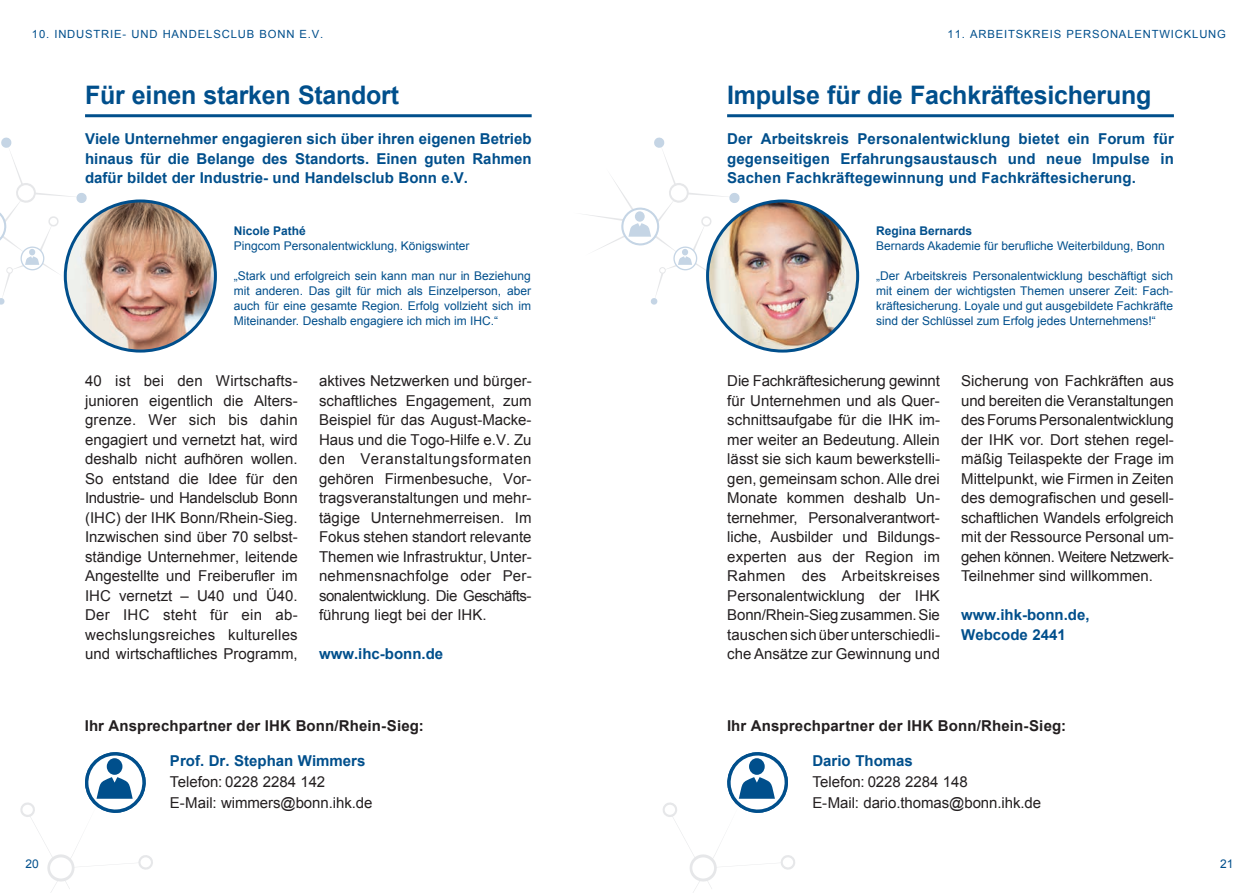
<style>
.page{position:relative;width:1259px;height:893px;background:#fff}
.page>*{position:absolute;margin:0;border:0;box-sizing:border-box;transform-origin:0 0}
.t1{font:700 25.5px "Arial";letter-spacing:-.01em;color:#004f8c}
.t2{font:15px/19.5px "Arial";color:#231f20;text-align:justify}
.t3{font:700 15px/19.5px "Arial";color:#004f8c;text-align:justify}
.t4{font:700 15px "Arial";letter-spacing:.01em;color:#231f20}
.t5{font:12px/15px "Arial";color:#004f8c;text-align:justify}
.t6{font:700 12px "Arial";color:#004f8c}
.t7{font:11.25px "Arial";letter-spacing:.075em;color:#004f8c}
</style>
<div class="page">
<svg style="left:20px;top:752px;width:133px;height:141px"></svg>
<svg style="left:663px;top:752px;width:132px;height:141px"></svg>
<svg style="left:584px;top:137px;width:156px;height:168px"></svg>
<hr style="left:85px;top:114px;width:446px;height:3px;background:#004f8c">
<svg style="left:0;top:137px;width:87px;height:168px"></svg>
<img style="left:65px;top:201px;width:150px;height:150px;border-radius:75px">
<div style="left:64px;top:199px;width:153px;height:154px;border:3px solid #004f8c;border-radius:50%"></div>
<hr style="left:727px;top:114px;width:447px;height:3px;background:#004f8c">
<img style="left:707px;top:201px;width:150px;height:150px;border-radius:75px">
<div style="left:706px;top:199px;width:153px;height:154px;border:3px solid #004f8c;border-radius:50%"></div>
<p class="t7" style="left:32px;top:27px;width:293px">10. INDUSTRIE- UND HANDELSCLUB BONN E.V.</p>
<h1 class="t1" style="left:85px;top:78px;width:315px">Für einen starken Standort</h1>
<p class="t3" style="left:85px;top:130px;width:448px">Viele Unternehmer engagieren sich über ihren eigenen Betrieb hinaus für die Belange des Standorts. Einen guten Rahmen dafür bildet der Industrie- und Handelsclub Bonn e.V.</p>
<p class="t6" style="left:234px;top:223px;width:74px">Nicole Pathé</p>
<p class="t5" style="left:234px;top:239px;width:237px">Pingcom Personalentwicklung, Königswinter</p>
<p class="t5" style="left:234px;top:269px;width:298px">„Stark und erfolgreich sein kann man nur in Beziehung mit anderen. Das gilt für mich als Einzelperson, aber auch für eine gesamte Region. Erfolg vollzieht sich im Miteinander. Deshalb engagiere ich mich im IHC.“</p>
<p class="t2" style="left:85px;top:371px;width:214px">40 ist bei den Wirtschafts&shy;junioren eigentlich die Alters&shy;grenze. Wer sich bis dahin engagiert und vernetzt hat, wird deshalb nicht aufhören wollen.<br>So entstand die Idee für den Industrie- und Handelsclub Bonn (IHC) der IHK Bonn/Rhein-Sieg.<br>Inzwischen sind über 70 selbst&shy;ständige Unternehmer, leitende Angestellte und Freiberufler im IHC vernetzt – U40 und Ü40.<br>Der IHC steht für ein ab&shy;wechslungsreiches kulturelles und wirtschaftliches Programm,</p>
<p class="t2" style="left:319px;top:371px;width:214px">aktives Netzwerken und bürger&shy;schaftliches Engagement, zum Beispiel für das August-Macke-Haus und die Togo-Hilfe e.V. Zu den Veranstaltungsformaten gehören Firmenbesuche, Vor&shy;tragsveranstaltungen und mehr&shy;tägige Unternehmerreisen. Im Fokus stehen standort relevante Themen wie Infrastruktur, Unter&shy;nehmensnachfolge oder Per&shy;sonalentwicklung. Die Geschäfts&shy;führung liegt bei der IHK.</p>
<p class="t3" style="left:319px;top:645px;width:126px">www.ihc-bonn.de</p>
<p class="t4" style="left:85px;top:716px;width:340px">Ihr Ansprechpartner der IHK Bonn/Rhein-Sieg:</p>
<p class="t3" style="left:170px;top:752px;width:197px">Prof. Dr. Stephan Wimmers</p>
<p class="t2" style="left:170px;top:772px;width:204px;line-height:21px">Telefon: 0228 2284 142<br>E-Mail: wimmers@bonn.ihk.de</p>
<p class="t7" style="left:947px;top:27px;width:280px">11. ARBEITSKREIS PERSONALENTWICKLUNG</p>
<h1 class="t1" style="left:727px;top:78px;width:426px">Impulse für die Fachkräftesicherung</h1>
<p class="t3" style="left:727px;top:130px;width:448px">Der Arbeitskreis Personalentwicklung bietet ein Forum für gegenseitigen Erfahrungsaustausch und neue Impulse in Sachen Fachkräftegewinnung und Fachkräftesicherung.</p>
<p class="t6" style="left:876px;top:223px;width:98px">Regina Bernards</p>
<p class="t5" style="left:876px;top:239px;width:290px">Bernards Akademie für berufliche Weiterbildung, Bonn</p>
<p class="t5" style="left:876px;top:269px;width:298px">„Der Arbeitskreis Personalentwicklung beschäftigt sich mit einem der wichtigsten Themen unserer Zeit: Fach&shy;kräftesicherung. Loyale und gut ausgebildete Fachkräfte sind der Schlüssel zum Erfolg jedes Unternehmens!“</p>
<p class="t2" style="left:727px;top:371px;width:214px">Die Fachkräftesicherung gewinnt für Unternehmen und als Quer&shy;schnittsaufgabe für die IHK im&shy;mer weiter an Bedeutung. Allein lässt sie sich kaum bewerkstelli&shy;gen, gemeinsam schon. Alle drei Monate kommen deshalb Un&shy;ternehmer, Personalverantwort&shy;liche, Ausbilder und Bildungs&shy;experten aus der Region im Rahmen des Arbeitskreises Personalentwicklung der IHK Bonn/Rhein-Sieg zusammen. Sie tauschen sich über unterschiedli&shy;che Ansätze zur Gewinnung und</p>
<p class="t2" style="left:961px;top:371px;width:214px">Sicherung von Fachkräften aus und bereiten die Veranstaltungen des Forums Personalentwicklung der IHK vor. Dort stehen regel&shy;mäßig Teilaspekte der Frage im Mittelpunkt, wie Firmen in Zeiten des demografischen und gesell&shy;schaftlichen Wandels erfolgreich mit der Ressource Personal um&shy;gehen können. Weitere Netzwerk-Teilnehmer sind willkommen.</p>
<p class="t3" style="left:961px;top:606px;width:130px">www.ihk-bonn.de,<br>Webcode 2441</p>
<p class="t4" style="left:727px;top:716px;width:340px">Ihr Ansprechpartner der IHK Bonn/Rhein-Sieg:</p>
<p class="t3" style="left:812px;top:752px;width:102px">Dario Thomas</p>
<p class="t2" style="left:812px;top:772px;width:230px;line-height:21px">Telefon: 0228 2284 148<br>E-Mail: dario.thomas@bonn.ihk.de</p>
<p class="t5" style="left:25px;top:856px;width:15px">20</p>
<p class="t5" style="left:1220px;top:856px;width:15px">21</p>
</div>
